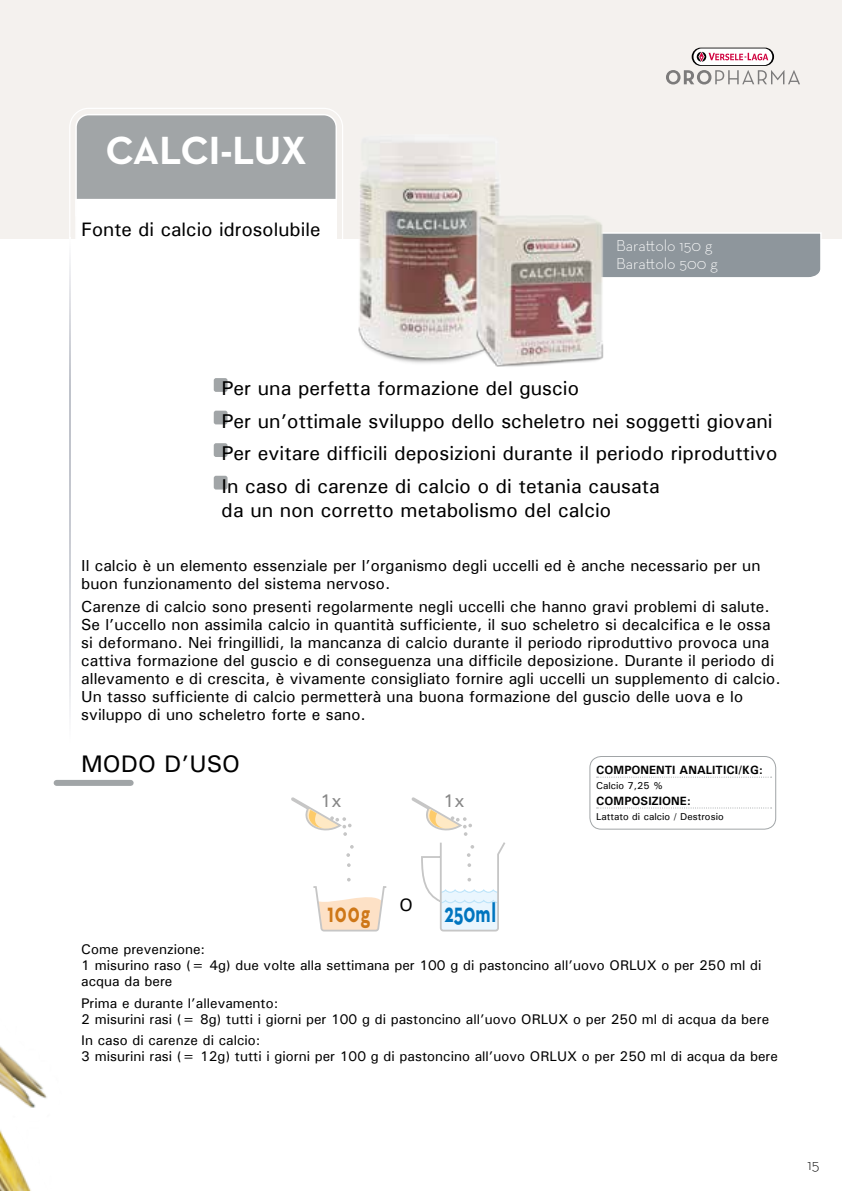
<style>
.page{position:relative;width:842px;height:1191px;background:#fff}
.page>*{position:absolute;margin:0;border:0;box-sizing:border-box;transform-origin:0 0}
.t1{font:700 40px "Neutraface Text";letter-spacing:-.025em;color:#fff}
.t2{font:700 27.4px "Neutraface Text";color:#0075bf;scale:.7 1}
.t3{font:700 27.4px "Neutraface Text";color:#ce7717;scale:.7 1}
.t4{font:500 24px "Univers";color:#000}
.t5{font:500 20px/32.4px "Univers";color:#000}
.t6{font:500 19.6px "Univers";color:#000}
.t7{font:500 18.2px "Univers";color:#878787}
.t8{font:500 16px/18px "Univers";color:#000}
.t9{font:300 16px/18px "Neutraface Text";color:#fff}
.t10{font:300 16px "Neutraface Text";color:#000}
.t11{font:500 14px/16px "Univers";color:#000}
.t12{font:700 12px "Univers";color:#000}
.t13{font:500 10px "Univers";color:#000}
</style>
<div class="page">
<div style="left:0;top:0;width:842px;height:238px;background:#f4f1ee"></div>
<div style="left:75px;top:113px;width:263px;height:85px;background:#a1a5a7"></div>
<div style="left:75px;top:198px;width:259px;height:40px;background:#fff"></div>
<div style="left:214px;top:378px;width:14px;height:14px;background:#a1a5a7;border-radius:2px"></div>
<div style="left:214px;top:411px;width:14px;height:13px;background:#a1a5a7;border-radius:2px"></div>
<div style="left:214px;top:443px;width:14px;height:14px;background:#a1a5a7;border-radius:2px"></div>
<div style="left:214px;top:476px;width:14px;height:13px;background:#a1a5a7;border-radius:2px"></div>
<svg style="left:69px;top:237px;width:1px;height:422px"></svg>
<svg style="left:411px;top:797px;width:95px;height:135px"></svg>
<svg style="left:346px;top:845px;width:8px;height:12px"></svg>
<svg style="left:347px;top:863px;width:4px;height:4px"></svg>
<svg style="left:291px;top:797px;width:61px;height:39px"></svg>
<svg style="left:313px;top:878px;width:74px;height:54px"></svg>
<svg style="left:597px;top:776px;width:175px;height:1px"></svg>
<svg style="left:597px;top:807px;width:175px;height:1px"></svg>
<div style="left:589px;top:756px;width:187px;height:73px;border:1px solid #a1a5a7;border-radius:11px"></div>
<svg style="left:666px;top:48px;width:134px;height:36px"></svg>
<div style="left:622px;top:232px;width:200px;height:45px;background:#8e969c"></div>
<img style="left:334px;top:120px;width:166px;height:243px">
<img style="left:458px;top:190px;width:164px;height:177px">
<img style="left:0;top:659px;width:132px;height:532px">
<h1 class="t1" style="left:106px;top:124px;width:203px">CALCI-LUX</h1>
<p class="t6" style="left:81px;top:217px;width:241px">Fonte di calcio idrosolubile</p>
<p class="t9" style="left:616px;top:236px;width:103px">Barattolo 150 g<br>Barattolo 500 g</p>
<p class="t5" style="left:222px;top:372px;width:557px">Per una perfetta formazione del guscio<br>Per un’ottimale sviluppo dello scheletro nei soggetti giovani Per evitare difficili deposizioni durante il periodo riproduttivo In caso di carenze di calcio o di tetania causata</p>
<p class="t5" style="left:222px;top:493px;width:391px">da un non corretto metabolismo del calcio</p>
<p class="t8" style="left:81px;top:556px;width:681px">Il calcio è un elemento essenziale per l’organismo degli uccelli ed è anche necessario per un buon funzionamento del sistema nervoso.</p>
<p class="t8" style="left:81px;top:597px;width:701px">Carenze di calcio sono presenti regolarmente negli uccelli che hanno gravi problemi di salute.<br>Se l’uccello non assimila calcio in quantità sufficiente, il suo scheletro si decalcifica e le ossa si deformano. Nei fringillidi, la mancanza di calcio durante il periodo riproduttivo provoca una cattiva formazione del guscio e di conseguenza una difficile deposizione. Durante il periodo di allevamento e di crescita, è vivamente consigliato fornire agli uccelli un supplemento di calcio.<br>Un tasso sufficiente di calcio permetterà una buona formazione del guscio delle uova e lo sviluppo di uno scheletro forte e sano.</p>
<h3 class="t4" style="left:81px;top:749px;width:161px">MODO D’USO</h3>
<p class="t12" style="left:596px;top:762px;width:168px">COMPONENTI ANALITICI/KG:</p>
<p class="t13" style="left:596px;top:779px;width:68px">Calcio 7,25 %</p>
<p class="t12" style="left:596px;top:793px;width:96px">COMPOSIZIONE:</p>
<p class="t13" style="left:596px;top:810px;width:129px">Lattato di calcio / Destrosio</p>
<p class="t7" style="left:320px;top:789px;width:23px">1x</p>
<p class="t7" style="left:443px;top:789px;width:23px">1x</p>
<h2 class="t3" style="left:328px;top:895px;width:62px">100g</h2>
<h2 class="t2" style="left:399px;top:895px;width:140px"><sup>O</sup> 250ml</h2>
<p class="t11" style="left:81px;top:941px;width:682px">Come prevenzione:<br>1 misurino raso (= 4g) due volte alla settimana per 100 g di pastoncino all’uovo ORLUX o per 250 ml di acqua da bere</p>
<p class="t11" style="left:81px;top:994px;width:689px">Prima e durante l’allevamento:<br>2 misurini rasi (= 8g) tutti i giorni per 100 g di pastoncino all’uovo ORLUX o per 250 ml di acqua da bere</p>
<p class="t11" style="left:81px;top:1032px;width:698px">In caso di carenze di calcio:<br>3 misurini rasi (= 12g) tutti i giorni per 100 g di pastoncino all’uovo ORLUX o per 250 ml di acqua da bere</p>
<p class="t10" style="left:807px;top:1154px;width:13px">15</p>
</div>
